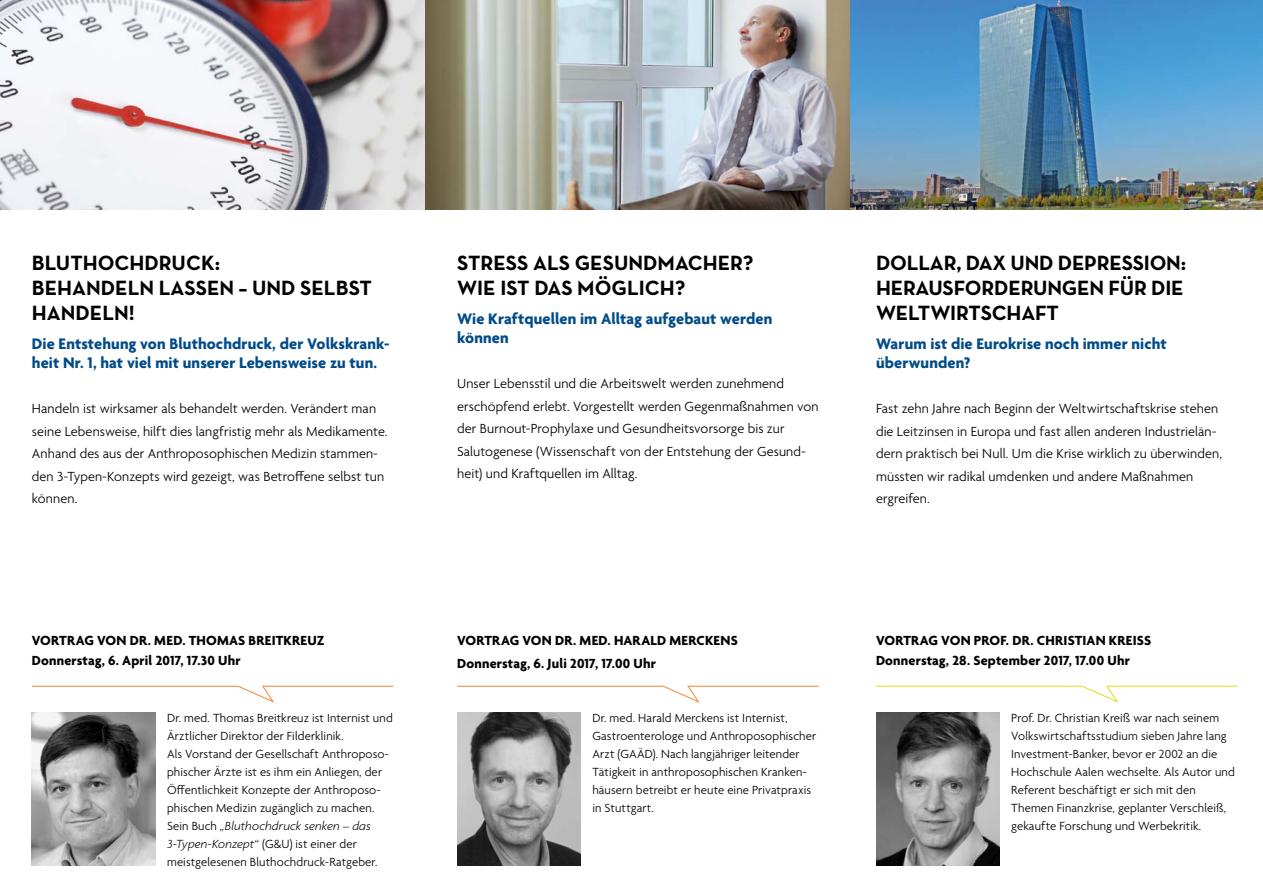
<style>
.page{position:relative;width:1263px;height:893px;background:#fff}
.page>*{position:absolute;margin:0;border:0;box-sizing:border-box;transform-origin:0 0}
.t1{font:700 21px/25.2px "Neutra Text";color:#000}
.t2{font:700 16.5px/19.5px "Agenda";letter-spacing:.005em;color:#004b88}
.t3{font:300 14.25px/22.5px "Agenda";letter-spacing:.005em;color:#000}
.t4{font:700 14.25px/19.5px "Agenda";letter-spacing:.015em;color:#000}
.t5{font:300 12.75px/18px "Agenda";letter-spacing:.01em;color:#000}
.s1{font-style:italic}
</style>
<div class="page">
<img style="left:0;top:0;width:1263px;height:209px">
<img style="left:876px;top:713px;width:123px;height:153px">
<img style="left:457px;top:713px;width:123px;height:153px">
<img style="left:32px;top:713px;width:123px;height:153px">
<svg style="left:31px;top:685px;width:363px;height:18px"></svg>
<svg style="left:457px;top:685px;width:362px;height:18px"></svg>
<svg style="left:876px;top:685px;width:362px;height:18px"></svg>
<h1 class="t1" style="left:32px;top:250px;width:342px">BLUTHOCHDRUCK:<br>BEHANDELN LASSEN – UND SELBST<br>HANDELN!</h1>
<p class="t2" style="left:32px;top:335px;width:359px">Die Entstehung von Bluthochdruck, der Volkskrank&shy;heit Nr. 1, hat viel mit unserer Lebensweise zu tun.</p>
<p class="t3" style="left:32px;top:399px;width:357px">Handeln ist wirksamer als behandelt werden. Verändert man seine Lebensweise, hilft dies langfristig mehr als Medikamente.<br>Anhand des aus der Anthroposophischen Medizin stammen&shy;den 3-Typen-Konzepts wird gezeigt, was Betroffene selbst tun können.</p>
<h1 class="t1" style="left:457px;top:250px;width:298px">STRESS ALS GESUNDMACHER?<br>WIE IST DAS MÖGLICH?</h1>
<p class="t2" style="left:457px;top:310px;width:317px">Wie Kraftquellen im Alltag aufgebaut werden können</p>
<p class="t3" style="left:457px;top:373px;width:363px">Unser Lebensstil und die Arbeitswelt werden zunehmend erschöpfend erlebt. Vorgestellt werden Gegenmaßnahmen von der Burnout-Prophylaxe und Gesundheitsvorsorge bis zur Salutogenese (Wissenschaft von der Entstehung der Gesund&shy;heit) und Kraftquellen im Alltag.</p>
<h1 class="t1" style="left:876px;top:250px;width:312px">DOLLAR, DAX UND DEPRESSION:<br>HERAUSFORDERUNGEN FÜR DIE<br>WELTWIRTSCHAFT</h1>
<p class="t2" style="left:876px;top:335px;width:292px">Warum ist die Eurokrise noch immer nicht überwunden?</p>
<p class="t3" style="left:876px;top:399px;width:348px">Fast zehn Jahre nach Beginn der Weltwirtschaftskrise stehen die Leitzinsen in Europa und fast allen anderen Industrielän&shy;dern praktisch bei Null. Um die Krise wirklich zu überwinden, müssten wir radikal umdenken und andere Maßnahmen ergreifen.</p>
<p class="t4" style="left:32px;top:632px;width:294px">VORTRAG VON DR. MED. THOMAS BREITKREUZ<br>Donnerstag, 6. April 2017, 17.30 Uhr</p>
<p class="t4" style="left:457px;top:630px;width:282px;line-height:22.5px">VORTRAG VON DR. MED. HARALD MERCKENS<br>Donnerstag, 6. Juli 2017, 17.00 Uhr</p>
<p class="t4" style="left:876px;top:632px;width:277px">VORTRAG VON PROF. DR. CHRISTIAN KREISS<br>Donnerstag, 28. September 2017, 17.00 Uhr</p>
<p class="t5" style="left:167px;top:709px;width:227px">Dr. med. Thomas Breitkreuz ist Internist und Ärztlicher Direktor der Filderklinik.<br>Als Vorstand der Gesellschaft Anthroposo&shy;phischer Ärzte ist es ihm ein Anliegen, der Öffentlichkeit Konzepte der Anthroposo&shy;phischen Medizin zugänglich zu machen.<br>Sein Buch <span class="s1">„Bluthochdruck senken – das 3-Typen-Konzept</span>“ (G&amp;U) ist einer der meistgelesenen Bluthochdruck-Ratgeber.</p>
<p class="t5" style="left:592px;top:709px;width:225px">Dr. med. Harald Merckens ist Internist, Gastroenterologe und Anthroposophischer Arzt (GAÄD). Nach langjähriger leitender Tätigkeit in anthroposophischen Kranken&shy;häusern betreibt er heute eine Privatpraxis in Stuttgart.</p>
<p class="t5" style="left:1011px;top:709px;width:225px">Prof. Dr. Christian Kreiß war nach seinem Volkswirtschaftsstudium sieben Jahre lang Investment-Banker, bevor er 2002 an die Hochschule Aalen wechselte. Als Autor und Referent beschäftigt er sich mit den Themen Finanzkrise, geplanter Verschleiß, gekaufte Forschung und Werbekritik.</p>
</div>
